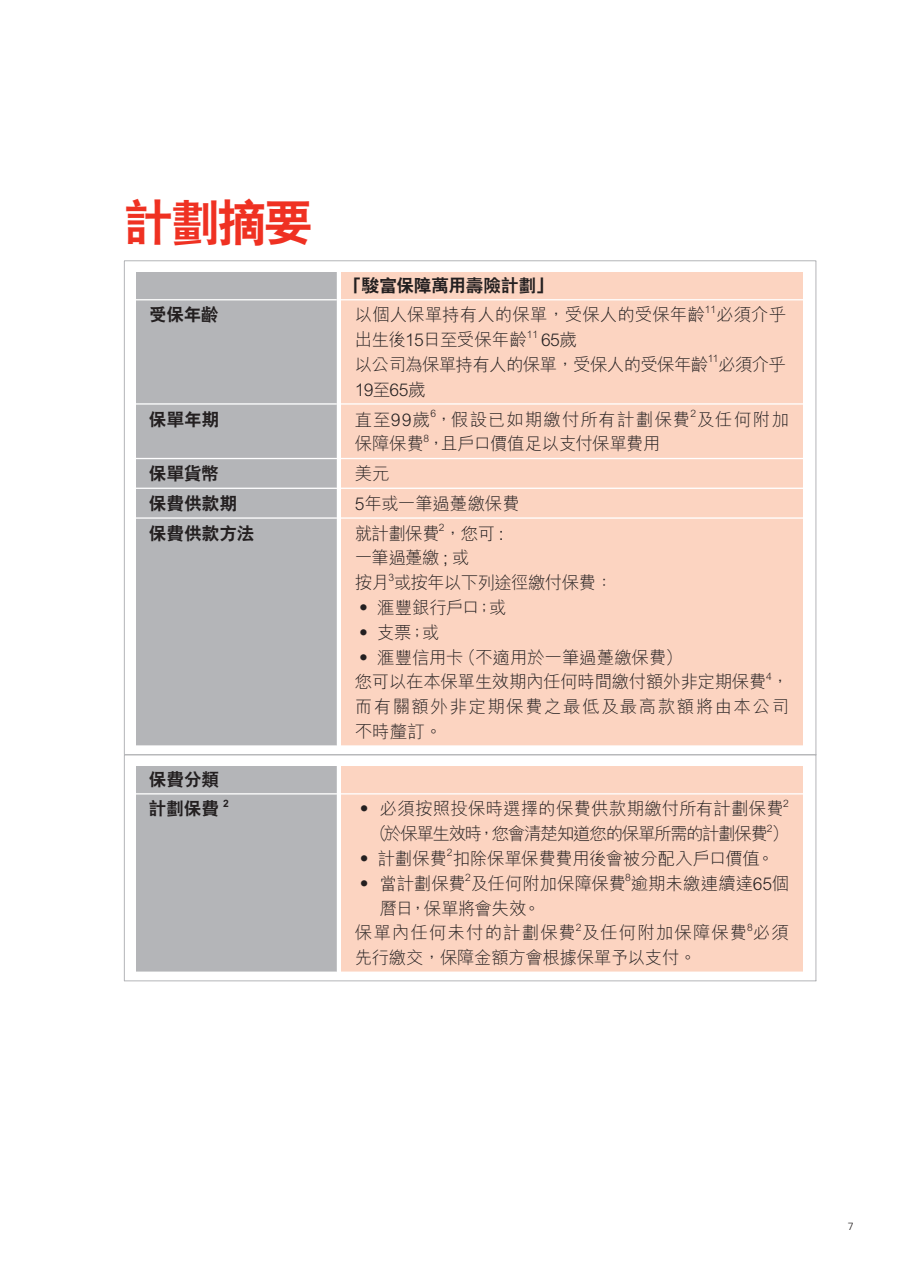
<style>
.page{position:relative;width:918px;height:1265px;background:#fff}
.page>*{position:absolute;margin:0;border:0;box-sizing:border-box;transform-origin:0 0}
.t1{font:800 49px "C Hei 2 HK";color:#ef3122}
.t2{font:300 17.5px/24.8px "M Hei HK";letter-spacing:-.02em;color:#231f20}
.t3{font:300 17.5px/24.8px "M Hei HK";letter-spacing:-.04em;color:#231f20}
.t4{font:300 17.5px/24.8px "M Hei HK";letter-spacing:.06em;color:#231f20}
.t5{font:800 17.5px/29.8px "C Hei 2 HK";letter-spacing:.005em;color:#231f20}
.t6{font:300 17.5px/24.8px "M Hei HK";letter-spacing:.08em;color:#231f20}
.t7{font:300 17.5px "M Hei HK";letter-spacing:-.075em;color:#231f20}
.t8{font:300 17.5px "M Hei HK";letter-spacing:.01em;color:#231f20}
.t9{font:300 17.5px "M Hei HK";color:#231f20}
.t10{font:800 17.5px "C Hei 2 HK";letter-spacing:-.015em;color:#231f20}
.t11{font:300 10.5px "Univers";color:#231f20}
.t12{font:300 10.15px "M Hei HK";color:#231f20}
.t13{font:800 10.15px "C Hei 2 HK";color:#231f20}
</style>
<div class="page">
<div style="left:136px;top:272px;width:201px;height:474px;background:#b4b5b8"></div>
<div style="left:341px;top:272px;width:462px;height:475px;background:#fcd4c1"></div>
<hr style="left:124px;top:260px;width:692px;height:1px;background:#b4b5b8">
<hr style="left:124px;top:261px;width:1px;height:494px;background:#b4b5b8">
<hr style="left:815px;top:261px;width:1px;height:494px;background:#b4b5b8">
<hr style="left:124px;top:754px;width:692px;height:1px;background:#b4b5b8">
<div style="left:136px;top:767px;width:201px;height:206px;background:#b4b5b8"></div>
<div style="left:341px;top:767px;width:462px;height:206px;background:#fcd4c1"></div>
<hr style="left:124px;top:755px;width:692px;height:1px;background:#b4b5b8">
<hr style="left:124px;top:755px;width:1px;height:226px;background:#b4b5b8">
<hr style="left:815px;top:755px;width:1px;height:226px;background:#b4b5b8">
<hr style="left:124px;top:981px;width:692px;height:1px;background:#b4b5b8">
<hr style="left:135px;top:299px;width:202px;height:1px;background:#fff">
<hr style="left:338px;top:299px;width:467px;height:1px;background:#fff">
<hr style="left:338px;top:403px;width:467px;height:2px;background:#fff">
<hr style="left:135px;top:403px;width:202px;height:2px;background:#fff">
<hr style="left:133px;top:745px;width:204px;height:2px;background:#fff">
<hr style="left:337px;top:745px;width:470px;height:2px;background:#fff">
<hr style="left:135px;top:458px;width:202px;height:1px;background:#fff">
<hr style="left:337px;top:458px;width:468px;height:1px;background:#fff">
<hr style="left:135px;top:488px;width:202px;height:1px;background:#fff">
<hr style="left:337px;top:488px;width:468px;height:1px;background:#fff">
<hr style="left:135px;top:517px;width:202px;height:2px;background:#fff">
<hr style="left:337px;top:517px;width:468px;height:2px;background:#fff">
<hr style="left:133px;top:972px;width:204px;height:1px;background:#fff">
<hr style="left:337px;top:972px;width:470px;height:1px;background:#fff">
<hr style="left:135px;top:793px;width:202px;height:2px;background:#fff">
<hr style="left:337px;top:793px;width:468px;height:2px;background:#fff">
<h1 class="t1" style="left:124px;top:198px;width:190px">計劃摘要</h1>
<p class="t10" style="left:345px;top:276px;width:209px">「駿富保障萬用壽險計劃」</p>
<p class="t5" style="left:149px;top:300px;width:71px">受保年齡</p>
<p class="t9" style="left:355px;top:306px;width:352px">以個人保單持有人的保單，受保人的受保年齡</p>
<p class="t12" style="left:705px;top:304px;width:13px">11</p>
<p class="t2" style="left:716px;top:302px;width:71px">必須介乎</p>
<p class="t3" style="left:355px;top:327px;width:174px">出生後15日至受保年齡</p>
<p class="t12" style="left:527px;top:329px;width:13px">11</p>
<p class="t3" style="left:355px;top:327px;width:355px;text-indent:186px">65歲<br>以公司為保單持有人的保單，受保人的受保年齡</p>
<p class="t12" style="left:707px;top:353px;width:12px">11</p>
<p class="t2" style="left:718px;top:352px;width:69px">必須介乎</p>
<p class="t2" style="left:355px;top:377px;width:72px">19至65歲</p>
<p class="t12" style="left:430px;top:408px;width:7px">6</p>
<p class="t12" style="left:690px;top:408px;width:7px">2</p>
<p class="t2" style="left:355px;top:431px;width:307px">保障保費，且戶口價值足以支付保單費用</p>
<p class="t5" style="left:149px;top:404px;width:72px">保單年期</p>
<p class="t4" style="left:355px;top:406px;width:436px">直至99歲，假設已如期繳付所有計劃保費及任何附加</p>
<p class="t12" style="left:423px;top:433px;width:7px">8</p>
<p class="t5" style="left:149px;top:459px;width:72px">保單貨幣</p>
<p class="t2" style="left:355px;top:461px;width:37px">美元</p>
<p class="t5" style="left:149px;top:488px;width:90px">保費供款期</p>
<p class="t2" style="left:355px;top:491px;width:166px">5年或一筆過躉繳保費</p>
<p class="t5" style="left:149px;top:518px;width:107px">保費供款方法</p>
<p class="t2" style="left:355px;top:521px;width:150px">就計劃保費，您可 :</p>
<p class="t12" style="left:439px;top:522px;width:7px">2</p>
<p class="t3" style="left:355px;top:545px;width:259px">一筆過躉繳 ; 或<br>按月或按年以下列途徑繳付保費：</p>
<p class="t12" style="left:388px;top:572px;width:7px">3</p>
<p class="t2" style="left:355px;top:595px;width:153px">• 滙豐銀行戶口；或</p>
<p class="t2" style="left:355px;top:620px;width:86px">• 支票；或</p>
<p class="t2" style="left:355px;top:645px;width:436px">• 滙豐信用卡（不適用於一筆過躉繳保費）<br>您可以在本保單生效期內任何時間繳付額外非定期保費，</p>
<p class="t12" style="left:766px;top:671px;width:7px">4</p>
<p class="t6" style="left:355px;top:694px;width:436px">而有關額外非定期保費之最低及最高款額將由本公司不時釐訂。</p>
<p class="t5" style="left:149px;top:764px;width:72px">保費分類計劃保費</p>
<p class="t13" style="left:223px;top:798px;width:7px">2</p>
<p class="t8" style="left:355px;top:800px;width:430px">• 必須按照投保時選擇的保費供款期繳付所有計劃保費</p>
<p class="t12" style="left:783px;top:798px;width:7px">2</p>
<p class="t7" style="left:370px;top:825px;width:420px">（於保單生效時，您會清楚知道您的保單所需的計劃保費）</p>
<p class="t12" style="left:767px;top:823px;width:7px">2</p>
<p class="t2" style="left:355px;top:846px;width:420px">• 計劃保費扣除保單保費費用後會被分配入戶口價值。</p>
<p class="t12" style="left:447px;top:848px;width:7px">2</p>
<p class="t2" style="left:355px;top:871px;width:435px">• 當計劃保費及任何附加保障保費逾期未繳連續達65個</p>
<p class="t12" style="left:465px;top:872px;width:7px">2</p>
<p class="t12" style="left:625px;top:872px;width:7px">8</p>
<p class="t4" style="left:355px;top:896px;width:436px;text-indent:25px">曆日，保單將會失效。<br>保單內任何未付的計劃保費及任何附加保障保費必須</p>
<p class="t12" style="left:576px;top:922px;width:7px">2</p>
<p class="t12" style="left:747px;top:922px;width:7px">8</p>
<p class="t2" style="left:355px;top:945px;width:343px">先行繳交，保障金額方會根據保單予以支付。</p>
<p class="t11" style="left:848px;top:1220px;width:7px">7</p>
</div>
